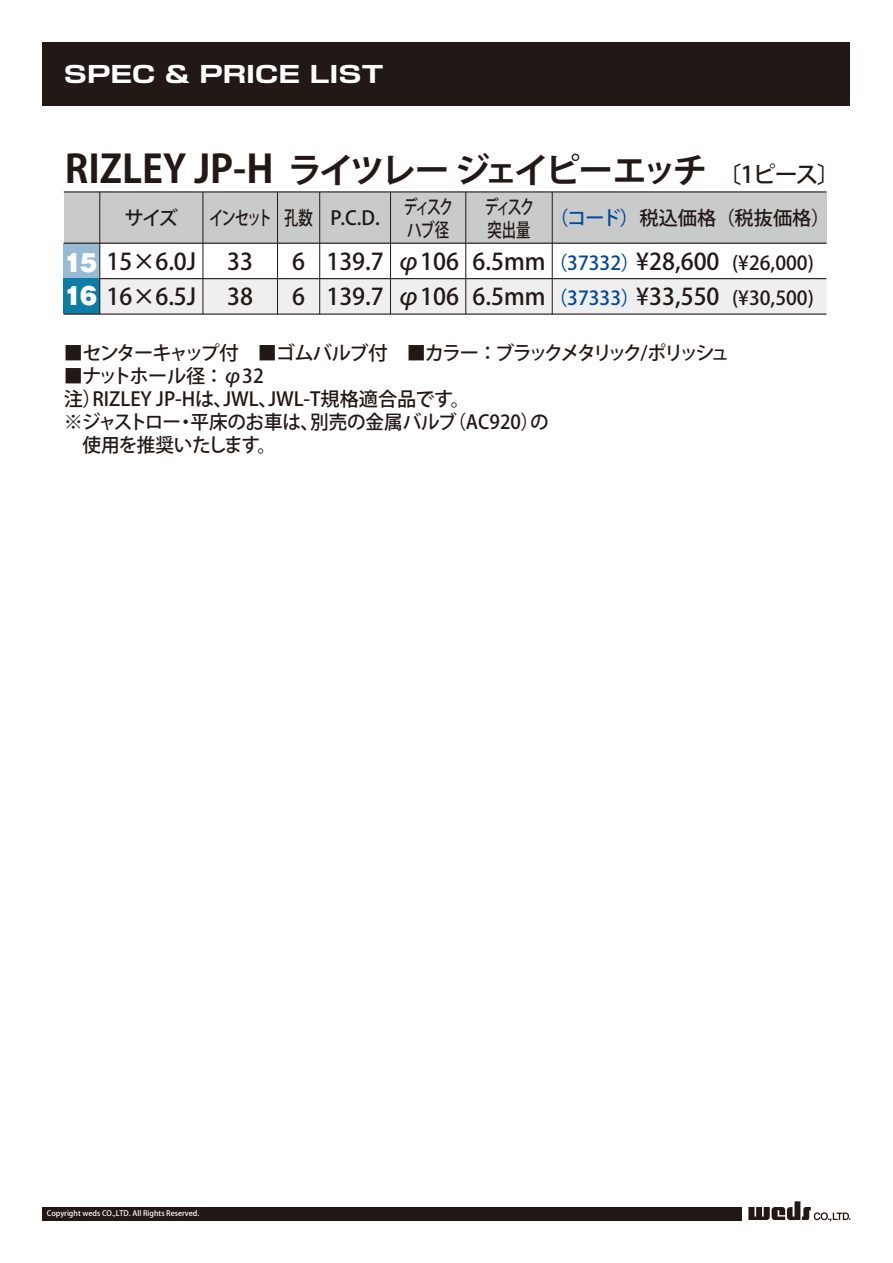
<style>
.page{position:relative;width:893px;height:1263px;background:#fff}
.page>*{position:absolute;margin:0;border:0;box-sizing:border-box;transform-origin:0 0}
.t1{font:700 34.5px "Koz Go Pro";letter-spacing:-.11em;color:#221815}
.t2{font:500 23.1px/34.5px "Koz Go Pro";color:#221815}
.t3{font:700 22.95px "Shin Go Pro";color:#fff;scale:1.25 1}
.t4{font:500 19.2px/23.1px "Koz Go Pro";letter-spacing:-.02em;color:#221815}
.t5{font:500 19.2px "Koz Go Pro";letter-spacing:-.12em;color:#221815}
.t6{font:500 19.2px/34.5px "Koz Go Pro";color:#221815}
.t7{font:500 19.2px/23.1px "Koz Go Pro";letter-spacing:-.02em;color:#221815;scale:.75 1}
.t8{font:500 19.2px/34.5px "Koz Go Pro";color:#00479d}
.t9{font:500 7.5px "Koz Go Pro";color:#fff}
.s1{font-size:38.4px}
.s2{font-weight:500;font-size:23.1px}
.s3{font-family:"Gothic MB101 Pro";font-weight:900;color:#fff}
.s4{color:#00479d}
</style>
<div class="page">
<div style="left:43px;top:1207px;width:699px;height:13px;background:#221815"></div>
<svg style="left:748px;top:1201px;width:102px;height:20px"></svg>
<div style="left:43px;top:43px;width:807px;height:63px;background:#221815"></div>
<div style="left:64px;top:279px;width:762px;height:35px;background:#efefef"></div>
<div style="left:64px;top:192px;width:762px;height:51px;background:#c9caca"></div>
<hr style="left:64px;top:191px;width:762px;height:1px;background:#221815">
<hr style="left:64px;top:278px;width:762px;height:1px;background:#221815">
<div style="left:64px;top:243px;width:36px;height:36px;background:#96bbd3"></div>
<div style="left:64px;top:279px;width:36px;height:35px;background:#0d7da5"></div>
<hr style="left:100px;top:192px;width:1px;height:122px;background:#221815">
<hr style="left:203px;top:192px;width:1px;height:122px;background:#221815">
<hr style="left:277px;top:192px;width:1px;height:122px;background:#221815">
<hr style="left:319px;top:192px;width:1px;height:122px;background:#221815">
<hr style="left:390px;top:192px;width:1px;height:122px;background:#221815">
<hr style="left:466px;top:192px;width:1px;height:122px;background:#221815">
<hr style="left:552px;top:192px;width:1px;height:122px;background:#221815">
<hr style="left:64px;top:314px;width:762px;height:1px;background:#221815">
<hr style="left:64px;top:243px;width:762px;height:1px;background:#221815">
<p class="t3" style="left:64px;top:56px;width:257px">SPEC &amp; PRICE LIST</p>
<h1 class="t1" style="left:65px;top:148px;width:777px"><span class="s1">RIZLEY JP-H</span> ライツレー ジェイピーエッチ<span class="s2">〔1ピース〕</span></h1>
<p class="t4" style="left:125px;top:208px;width:55px">サイズ</p>
<p class="t2" style="left:65px;top:246px;width:133px"><span class="s3">15</span> 15×6.0J<br><span class="s3">16</span> 16×6.5J</p>
<p class="t7" style="left:209px;top:208px;width:86px">インセット</p>
<p class="t2" style="left:227px;top:246px;width:27px">33<br>38</p>
<p class="t7" style="left:284px;top:208px;width:40px">孔数</p>
<p class="t2" style="left:292px;top:246px;width:14px">6<br>6</p>
<p class="t4" style="left:330px;top:208px;width:51px">P.C.D.</p>
<p class="t2" style="left:326px;top:246px;width:59px">139.7<br>139.7</p>
<p class="t7" style="left:404px;top:196px;width:68px">ディスクハブ径</p>
<p class="t2" style="left:397px;top:246px;width:63px">φ106 φ106</p>
<p class="t7" style="left:484px;top:196px;width:68px">ディスク突出量</p>
<p class="t2" style="left:472px;top:246px;width:75px">6.5mm<br>6.5mm</p>
<p class="t6" style="left:549px;top:202px;width:282px"><span class="s4">（コード）</span>税込価格（税抜価格）</p>
<p class="t8" style="left:548px;top:247px;width:93px">（37332）（37333）</p>
<p class="t2" style="left:636px;top:246px;width:85px">¥28,600 ¥33,550</p>
<p class="t6" style="left:732px;top:247px;width:83px">(¥26,000) (¥30,500)</p>
<p class="t5" style="left:64px;top:341px;width:667px">■センターキャップ付　■ゴムバルブ付　■カラー ： ブラックメタリック/ポリッシュ</p>
<p class="t4" style="left:64px;top:366px;width:486px">■ナットホール径 ： φ32<br>注）RIZLEY JP-Hは、JWL、JWL-T規格適合品です。<br>※ジャストロー・平床のお車は、別売の金属バルブ（AC920）の　使用を推奨いたします。</p>
<p class="t9" style="left:47px;top:1208px;width:154px">Copyright weds CO.,LTD. All Rights Reserved.</p>
</div>
